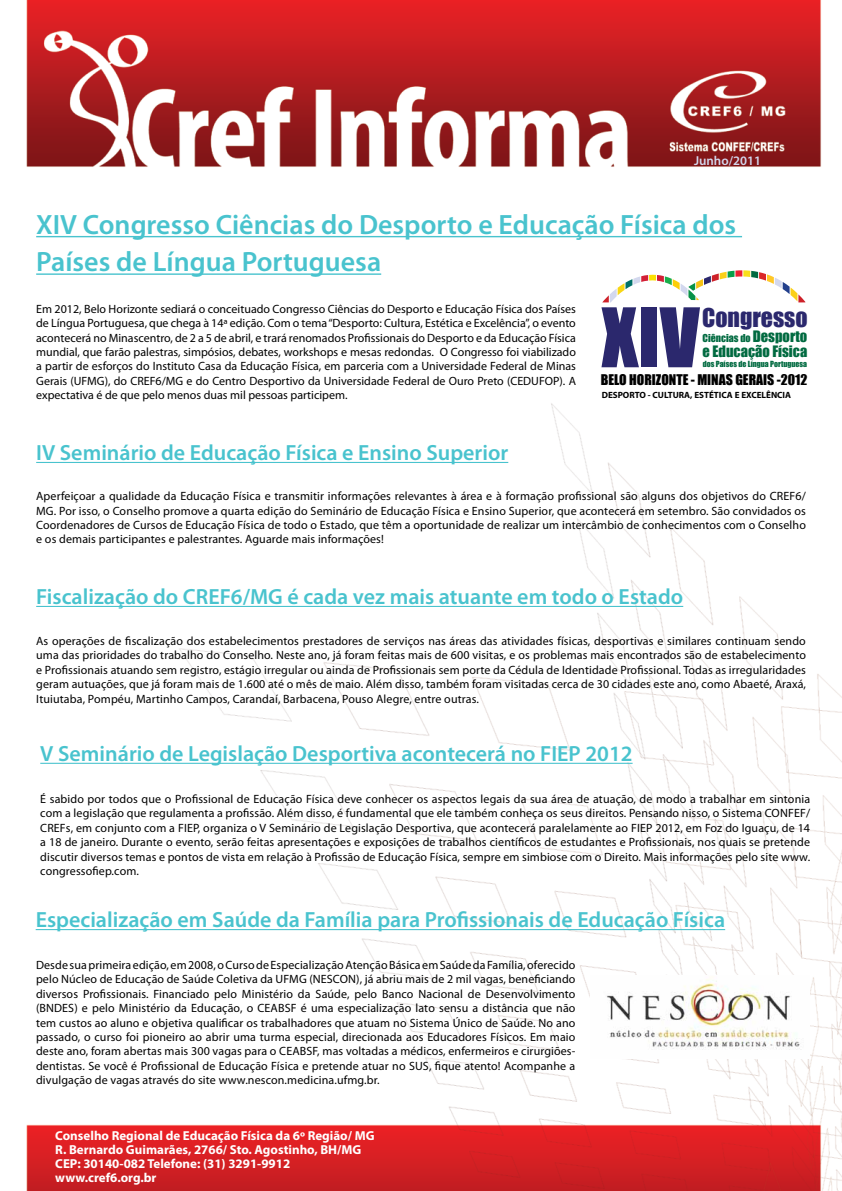
<style>
.page{position:relative;width:842px;height:1191px;background:#fff}
.page>*{position:absolute;margin:0;border:0;box-sizing:border-box;transform-origin:0 0}
.t1{font:75.8px "Impact";color:#2b286d}
.t2{font:600 28px/37.5px "Myriad Pro";color:#49c3ce}
.t3{font:23.8px "Impact";color:#2b286d}
.t4{font:600 22px "Myriad Pro";color:#49c3ce}
.t5{font:14.5px "Impact";color:#006a40}
.t6{font:13.6px "Impact";color:#000}
.t7{font:700 13px/14px "Myriad Pro";color:#fff}
.t8{font:600 13px "Myriad Pro";color:#d3d8ee}
.t9{font:12px/14.4px "Myriad Pro";letter-spacing:.01em;color:#000;text-align:justify}
.t10{font:10px "Impact";color:#006a40}
.t11{font:700 9px "Myriad Pro";color:#000}
.t12{font:7.8px "Impact";color:#006a40}
.s1{font-size:14.5px}
</style>
<div class="page">
<img style="left:26px;top:0;width:816px;height:1191px">
<hr style="left:36px;top:462px;width:472px;height:1px;background:#49c3ce">
<hr style="left:36px;top:236px;width:706px;height:1px;background:#49c3ce">
<hr style="left:36px;top:273px;width:345px;height:2px;background:#49c3ce">
<svg style="left:602px;top:270px;width:203px;height:33px"></svg>
<img style="left:591px;top:975px;width:219px;height:83px">
<hr style="left:36px;top:929px;width:689px;height:1px;background:#49c3ce">
<hr style="left:36px;top:606px;width:647px;height:1px;background:#49c3ce">
<hr style="left:40px;top:762px;width:593px;height:2px;background:#49c3ce">
<p class="t8" style="left:694px;top:152px;width:68px">Junho/2011</p>
<h2 class="t2" style="left:36px;top:205px;width:702px">XIV Congresso Ciências do Desporto e Educação Física dos<br>Países de Língua Portuguesa</h2>
<p class="t9" style="left:36px;top:301px;width:541px">Em 2012, Belo Horizonte sediará o conceituado Congresso Ciências do Desporto e Educação Física dos Países de Língua Portuguesa, que chega à 14ª edição. Com o tema “Desporto: Cultura, Estética e Excelência”, o evento acontecerá no Minascentro, de 2 a 5 de abril, e trará renomados Profissionais do Desporto e da Educação Física mundial, que farão palestras, simpósios, debates, workshops e mesas redondas. O Congresso foi viabilizado a partir de esforços do Instituto Casa da Educação Física, em parceria com a Universidade Federal de Minas Gerais (UFMG), do CREF6/MG e do Centro Desportivo da Universidade Federal de Ouro Preto (CEDUFOP). A expectativa é de que pelo menos duas mil pessoas participem.</p>
<h3 class="t4" style="left:36px;top:439px;width:474px">IV Seminário de Educação Física e Ensino Superior</h3>
<h1 class="t1" style="left:601px;top:279px;width:100px">XIV</h1>
<h3 class="t3" style="left:702px;top:299px;width:107px">Congresso</h3>
<p class="t10" style="left:702px;top:330px;width:106px">Ciências do <span class="s1">Desporto</span></p>
<p class="t5" style="left:702px;top:340px;width:106px">e Educação Física</p>
<p class="t12" style="left:703px;top:358px;width:106px">dos Países de Língua Portuguesa</p>
<p class="t6" style="left:601px;top:369px;width:208px">BELO HORIZONTE - MINAS GERAIS -2012</p>
<p class="t11" style="left:602px;top:389px;width:191px">DESPORTO - CULTURA, ESTÉTICA E EXCELÊNCIA</p>
<p class="t9" style="left:36px;top:489px;width:771px">Aperfeiçoar a qualidade da Educação Física e transmitir informações relevantes à área e à formação profissional são alguns dos objetivos do CREF6/ MG. Por isso, o Conselho promove a quarta edição do Seminário de Educação Física e Ensino Superior, que acontecerá em setembro. São convidados os Coordenadores de Cursos de Educação Física de todo o Estado, que têm a oportunidade de realizar um intercâmbio de conhecimentos com o Conselho e os demais participantes e palestrantes. Aguarde mais informações!</p>
<h3 class="t4" style="left:36px;top:583px;width:648px">Fiscalização do CREF6/MG é cada vez mais atuante em todo o Estado</h3>
<p class="t9" style="left:36px;top:633px;width:771px">As operações de fiscalização dos estabelecimentos prestadores de serviços nas áreas das atividades físicas, desportivas e similares continuam sendo uma das prioridades do trabalho do Conselho. Neste ano, já foram feitas mais de 600 visitas, e os problemas mais encontrados são de estabelecimento e Profissionais atuando sem registro, estágio irregular ou ainda de Profissionais sem porte da Cédula de Identidade Profissional. Todas as irregularidades geram autuações, que já foram mais de 1.600 até o mês de maio. Além disso, também foram visitadas cerca de 30 cidades este ano, como Abaeté, Araxá, Ituiutaba, Pompéu, Martinho Campos, Carandaí, Barbacena, Pouso Alegre, entre outras.</p>
<h3 class="t4" style="left:40px;top:739px;width:594px">V Seminário de Legislação Desportiva acontecerá no FIEP 2012</h3>
<p class="t9" style="left:40px;top:791px;width:771px">É sabido por todos que o Profissional de Educação Física deve conhecer os aspectos legais da sua área de atuação, de modo a trabalhar em sintonia com a legislação que regulamenta a profissão. Além disso, é fundamental que ele também conheça os seus direitos. Pensando nisso, o Sistema CONFEF/ CREFs, em conjunto com a FIEP, organiza o V Seminário de Legislação Desportiva, que acontecerá paralelamente ao FIEP 2012, em Foz do Iguaçu, de 14 a 18 de janeiro. Durante o evento, serão feitas apresentações e exposições de trabalhos científicos de estudantes e Profissionais, nos quais se pretende discutir diversos temas e pontos de vista em relação à Profissão de Educação Física, sempre em simbiose com o Direito. Mais informações pelo site www. congressofiep.com.</p>
<h3 class="t4" style="left:36px;top:906px;width:691px">Especialização em Saúde da Família para Profissionais de Educação Física</h3>
<p class="t9" style="left:36px;top:957px;width:541px">Desde sua primeira edição, em 2008, o Curso de Especialização Atenção Básica em Saúde da Família, oferecido pelo Núcleo de Educação de Saúde Coletiva da UFMG (NESCON), já abriu mais de 2 mil vagas, beneficiando diversos Profissionais. Financiado pelo Ministério da Saúde, pelo Banco Nacional de Desenvolvimento (BNDES) e pelo Ministério da Educação, o CEABSF é uma especialização lato sensu a distância que não tem custos ao aluno e objetiva qualificar os trabalhadores que atuam no Sistema Único de Saúde. No ano passado, o curso foi pioneiro ao abrir uma turma especial, direcionada aos Educadores Físicos. Em maio deste ano, foram abertas mais 300 vagas para o CEABSF, mas voltadas a médicos, enfermeiros e cirurgiões&shy;dentistas. Se você é Profissional de Educação Física e pretende atuar no SUS, fique atento! Acompanhe a divulgação de vagas através do site www.nescon.medicina.ufmg.br.</p>
<p class="t7" style="left:55px;top:1128px;width:321px">Conselho Regional de Educação Física da 6º Região/ MG R. Bernardo Guimarães, 2766/ Sto. Agostinho, BH/MG CEP: 30140-082 Telefone: (31) 3291-9912 www.cref6.org.br</p>
</div>
